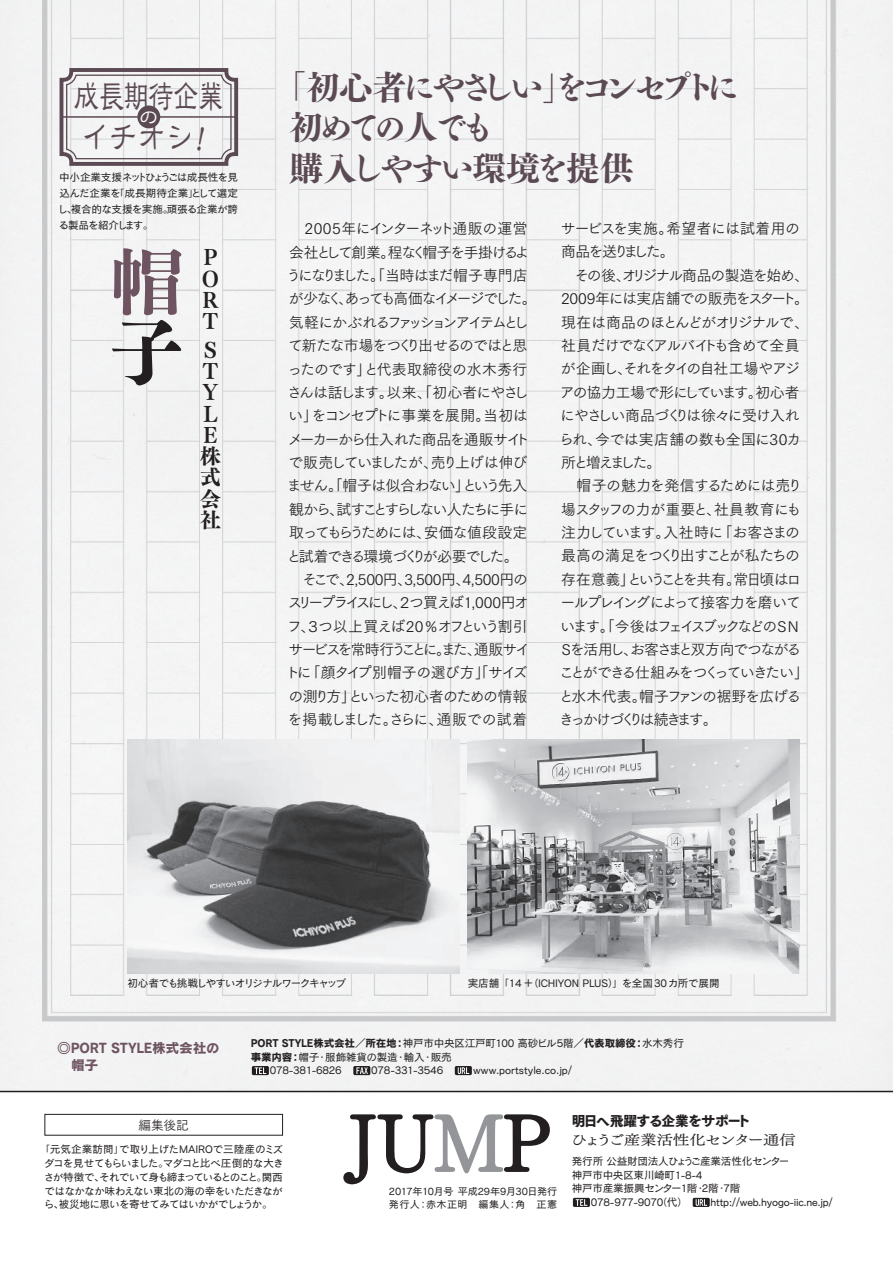
<style>
.page{position:relative;width:893px;height:1263px;background:#fff}
.page>*{position:absolute;margin:0;border:0;box-sizing:border-box;transform-origin:0 0}
.t1{font:74.4px "Tsuku BMD Min Std E";color:#6e5461}
.t2{font:74.4px "Tsuku BMD Min Std E";color:#231f20}
.t3{font:37.05px "Likurei Std";color:#5b4a53;scale:.8 1}
.t4{font:36.15px "Likurei Std";letter-spacing:-.02em;color:#5b4a53;scale:.7 1}
.t5{font:34.05px/40.3px "Tsuku AMD Min Std E";letter-spacing:-.14em;color:#5b4a53}
.t6{font:21.3px/21.3px "Tsuku BMD Min Std E";color:#231f20;text-align:justify}
.t7{font:21.3px "Likurei Std";color:#fff}
.t8{font:14.85px/23.4px "Tsuku Go Pro R";letter-spacing:-.095em;color:#231f20}
.t9{font:13.8px/17px "Cezanne Pro B";letter-spacing:-.02em;color:#6e5461}
.t10{font:13.65px "Tsuku Min Pro RB";letter-spacing:-.035em;color:#231f20;scale:1.19 1}
.t11{font:13.65px "Tsuku Go Pro H";letter-spacing:-.06em;color:#231f20}
.t12{font:12.75px "Tsuku Go Pro R";color:#231f20}
.t13{font:10.65px/13.8px "Cezanne Pro M";letter-spacing:-.03em;color:#231f20;text-align:justify}
.t14{font:10.65px "Cezanne Pro M";letter-spacing:-.125em;color:#231f20}
.t15{font:10.65px "Cezanne Pro M";letter-spacing:.01em;color:#231f20}
.t16{font:10.05px/12.8px "Cezanne Pro M";letter-spacing:-.01em;color:#231f20}
.s1{font-family:"Cezanne Pro B"}
</style>
<div class="page">
<img style="left:0;top:0;width:893px;height:1091px">
<div style="left:45px;top:1114px;width:238px;height:21px;border:1px solid #231f20"></div>
<hr style="left:0;top:1091px;width:893px;height:1px;background:#231f20">
<svg style="left:252px;top:1066px;width:17px;height:9px"></svg>
<svg style="left:353px;top:1066px;width:17px;height:9px"></svg>
<svg style="left:455px;top:1066px;width:17px;height:9px"></svg>
<img style="left:468px;top:740px;width:331px;height:234px">
<img style="left:128px;top:740px;width:331px;height:234px">
<svg style="left:573px;top:1198px;width:17px;height:9px"></svg>
<svg style="left:693px;top:1198px;width:17px;height:9px"></svg>
<svg style="left:343px;top:1114px;width:207px;height:70px"></svg>
<svg style="left:58px;top:66px;width:182px;height:102px"></svg>
<h3 class="t4" style="left:74px;top:72px;width:215px">成長期待企業</h3>
<h2 class="t3" style="left:80px;top:112px;width:144px">イチオシ</h2>
<p class="t13" style="left:58px;top:169px;width:182px;line-height:15.9px">中小企業支援ネットひょうごは成長性を見込んだ企業を「成長期待企業」として選定し、複合的な支援を実施。頑張る企業が誇る製品を紹介します。</p>
<h3 class="t7" style="left:138px;top:103px;width:23px">の</h3>
<h1 class="t1" style="left:109px;top:215px;width:73px">帽</h1>
<h1 class="t2" style="left:109px;top:285px;width:73px">子</h1>
<h3 class="t6" style="left:200px;top:244px;width:20px">ＰＯＲＴ</h3>
<h3 class="t6" style="left:200px;top:336px;width:23px;text-align:left">Ｓ<br>Ｔ<br>Ｙ<br>Ｌ<br>Ｅ株式会社</h3>
<h3 class="t5" style="left:289px;top:63px;width:452px;text-indent:-17px">「初心者にやさしい」をコンセプトに初めての人でも<br>購入しやすい環境を提供</h3>
<p class="t8" style="left:285px;top:215px;width:253px">　2005年にインターネット通販の運営会社として創業。程なく帽子を手掛けるようになりました。「当時はまだ帽子専門店が少なく、あっても高価なイメージでした。気軽にかぶれるファッションアイテムとして新たな市場をつくり出せるのではと思ったのです」と代表取締役の水木秀行さんは話します。以来、「初心者にやさしい」をコンセプトに事業を展開。当初はメーカーから仕入れた商品を通販サイトで販売していましたが、売り上げは伸びません。「帽子は似合わない」という先入観から、試すことすらしない人たちに手に取ってもらうためには、安価な値段設定と試着できる環境づくりが必要でした。<br>　そこで、2,500円、3,500円、4,500円のスリープライスにし、２つ買えば1,000円オフ、３つ以上買えば20％オフという割引サービスを常時行うことに。また、通販サイトに「顔タイプ別帽子の選び方」「サイズの測り方」といった初心者のための情報を掲載しました。さらに、通販での試着</p>
<p class="t8" style="left:559px;top:215px;width:252px">サービスを実施。希望者には試着用の商品を送りました。<br>　その後、オリジナル商品の製造を始め、<br>2009年には実店舗での販売をスタート。現在は商品のほとんどがオリジナルで、社員だけでなくアルバイトも含めて全員が企画し、それをタイの自社工場やアジアの協力工場で形にしています。初心者にやさしい商品づくりは徐々に受け入れられ、今では実店舗の数も全国に30カ所と増えました。<br>　帽子の魅力を発信するためには売り場スタッフの力が重要と、社員教育にも注力しています。入社時に「お客さまの最高の満足をつくり出すことが私たちの存在意義」ということを共有。常日頃はロールプレイングによって接客力を磨いています。「今後はフェイスブックなどのＳＮ<br>Ｓを活用し、お客さまと双方向でつながることができる仕組みをつくっていきたい」と水木代表。帽子ファンの裾野を広げるきっかけづくりは続きます。</p>
<p class="t14" style="left:128px;top:976px;width:220px">初心者でも挑戦しやすいオリジナルワークキャップ</p>
<p class="t13" style="left:468px;top:976px;width:253px">実店舗「14＋（ICHIYON PLUS）」を全国30カ所で展開</p>
<p class="t9" style="left:57px;top:1039px;width:164px">◎PORT STYLE株式会社の　帽子</p>
<p class="t12" style="left:139px;top:1114px;width:52px">編集後記</p>
<p class="t13" style="left:251px;top:1036px;width:435px"><span class="s1">PORT STYLE株式会社</span>／<span class="s1">所在地：</span>神戸市中央区江戸町100 高砂ビル5階／<span class="s1">代表取締役：</span>水木秀行</p>
<p class="t13" style="left:251px;top:1049px;width:202px"><span class="s1">事業内容：</span>帽子・服飾雑貨の製造・輸入・販売</p>
<p class="t13" style="left:270px;top:1063px;width:84px">078-381-6826　</p>
<p class="t13" style="left:371px;top:1063px;width:84px">078-331-3546　</p>
<p class="t15" style="left:473px;top:1064px;width:100px">www.portstyle.co.jp/</p>
<p class="t11" style="left:572px;top:1113px;width:180px">明日へ飛躍する企業をサポート</p>
<p class="t13" style="left:44px;top:1142px;width:242px;text-indent:-4px">「元気企業訪問」で取り上げたMAIROで三陸産のミズダコを見せてもらいました。マダコと比べ圧倒的な大きさが特徴で、それでいて身も締まっているとのこと。関西ではなかなか味わえない東北の海の幸をいただきながら、被災地に思いを寄せてみてはいかがでしょうか。</p>
<p class="t16" style="left:389px;top:1185px;width:170px">2017年10月号 平成29年9月30日発行発行人：赤木正明　編集人：角　正憲</p>
<p class="t10" style="left:571px;top:1128px;width:190px">ひょうご産業活性化センター通信</p>
<p class="t13" style="left:572px;top:1154px;width:219px">発行所 公益財団法人ひょうご産業活性化センター</p>
<p class="t13" style="left:572px;top:1167px;width:132px">神戸市中央区東川崎町1-8-4</p>
<p class="t13" style="left:572px;top:1181px;width:170px">神戸市産業振興センター1階・2階・7階</p>
<p class="t13" style="left:591px;top:1195px;width:102px">078-977-9070（代）　</p>
<p class="t13" style="left:711px;top:1195px;width:123px">http://web.hyogo-iic.ne.jp/</p>
</div>
